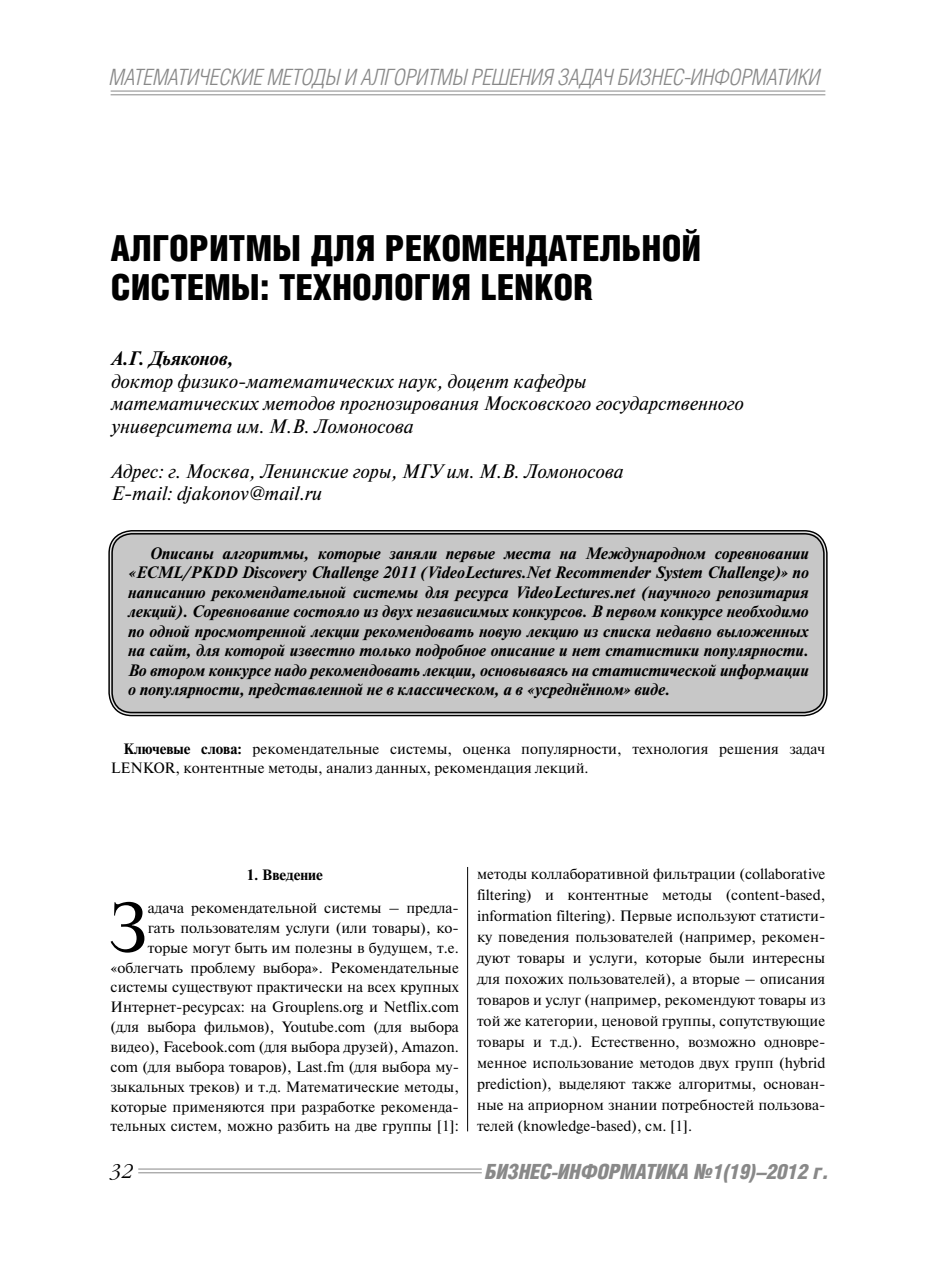
<style>
.page{position:relative;width:936px;height:1276px;background:#fff}
.page>*{position:absolute;margin:0;border:0;box-sizing:border-box;transform-origin:0 0}
.t1{font:70.65px "Newton C";color:#000}
.t2{font:900 36px/39px "Helios Cond";color:#000}
.t3{font:italic 300 22.5px "Helios Cond";letter-spacing:-.01em;color:#898989}
.t4{font:italic 900 21px "Helios Cond";letter-spacing:-.01em;color:#898989}
.t5{font:italic 19.5px/22.5px "Newton C";color:#000}
.t6{font:italic 700 19.5px "Newton C";color:#000}
.t7{font:italic 300 19.5px "Garamond C";color:#000}
.t8{font:italic 700 16.5px/19.5px "Newton C";color:#000;text-align:justify}
.t9{font:15px/21px "Newton C";color:#000;text-align:right}
.t10{font:700 15px "Newton C";color:#000}
.s1{font-weight:700}
</style>
<div class="page">
<hr style="left:111px;top:91px;width:714px;height:1px;background:#898989">
<hr style="left:111px;top:94px;width:714px;height:1px;background:#898989">
<hr style="left:138px;top:1168px;width:343px;height:1px;background:#898989">
<hr style="left:138px;top:1172px;width:343px;height:1px;background:#898989">
<div style="left:111px;top:532px;width:714px;height:182px;background:#c7c7c7;border-radius:21px"></div>
<div style="left:108px;top:530px;width:719px;height:186px;border:1px solid #000;border-radius:23px"></div>
<div style="left:111px;top:533px;width:713px;height:180px;border:1px solid #000;border-radius:20px"></div>
<hr style="left:467px;top:867px;width:1px;height:264px;background:#000">
<h3 class="t3" style="left:110px;top:69px;width:712px">МАТЕМАТИЧЕСКИЕ МЕТОДЫ И АЛГОРИТМЫ РЕШЕНИЯ ЗАДАЧ БИЗНЕС-ИНФОРМАТИКИ</h3>
<h2 class="t2" style="left:111px;top:232px;width:592px">АЛГОРИТМЫ ДЛЯ РЕКОМЕНДАТЕЛЬНОЙ<br>СИСТЕМЫ: ТЕХНОЛОГИЯ LENKOR</h2>
<h3 class="t6" style="left:111px;top:351px;width:123px">А.Г. Дьяконов,</h3>
<h3 class="t5" style="left:111px;top:371px;width:634px">доктор физико-математических наук, доцент кафедры<br>математических методов прогнозирования Московского государственного университета им. М.В. Ломоносова</h3>
<h3 class="t5" style="left:111px;top:461px;width:514px">Адрес: г. Москва, Ленинские горы, МГУ им. М.В. Ломоносова<br>E-mail: djakonov@mail.ru</h3>
<p class="t8" style="left:128px;top:545px;width:682px;text-indent:21px">Описаны алгоритмы, которые заняли первые места на Международном соревновании «ECML/PKDD Discovery Challenge 2011 (VideoLectures.Net Recommender System Challenge)» по написанию рекомендательной системы для ресурса VideoLectures.net (научного репозитария лекций). Соревнование состояло из двух независимых конкурсов. В первом конкурсе необходимо по одной просмотренной лекции рекомендовать новую лекцию из списка недавно выложенных на сайт, для которой известно только подробное описание и нет статистики популярности.<br>Во втором конкурсе надо рекомендовать лекции, основываясь на статистической информации о популярности, представленной не в классическом, а в «усреднённом» виде.</p>
<p class="t9" style="left:111px;top:740px;width:716px;line-height:19.5px;text-align:left;text-indent:13px"><span class="s1">Ключевые слова:</span> рекомендательные системы, оценка популярности, технология решения задач<br>LENKOR, контентные методы, анализ данных, рекомендация лекций.</p>
<p class="t10" style="left:246px;top:869px;width:78px">1. Введение</p>
<h1 class="t1" style="left:108px;top:902px;width:41px">З</h1>
<p class="t9" style="left:111px;top:899px;width:350px;line-height:19.8px">адача рекомендательной системы – предла-<br>гать пользователям услуги (или товары), ко&shy;торые могут быть им полезны в будущем, т.е. «облегчать проблему выбора». Рекомендательные системы существуют практически на всех крупных Интернет-ресурсах: на Grouplens.org и Netflix.com (для выбора фильмов), Youtube.com (для выбора видео), Facebook.com (для выбора друзей), Amazon. com (для выбора товаров), Last.fm (для выбора му&shy;зыкальных треков) и т.д. Математические методы, которые применяются при разработке рекоменда&shy;тельных систем, можно разбить на две группы [1]:</p>
<p class="t9" style="left:477px;top:864px;width:350px;text-align:justify">методы коллаборативной фильтрации (collaborative filtering) и контентные методы (content-based, information filtering). Первые используют статисти&shy;ку поведения пользователей (например, рекомен&shy;дуют товары и услуги, которые были интересны для похожих пользователей), а вторые – описания товаров и услуг (например, рекомендуют товары из той же категории, ценовой группы, сопутствующие товары и т.д.). Естественно, возможно одновре&shy;менное использование методов двух групп (hybrid prediction), выделяют также алгоритмы, основан&shy;ные на априорном знании потребностей пользова&shy;телей (knowledge-based), см. [1].</p>
<h3 class="t7" style="left:111px;top:1163px;width:25px">32</h3>
<h3 class="t4" style="left:485px;top:1164px;width:345px">БИЗНЕС-ИНФОРМАТИКА №1(19)–2012 г.</h3>
</div>
